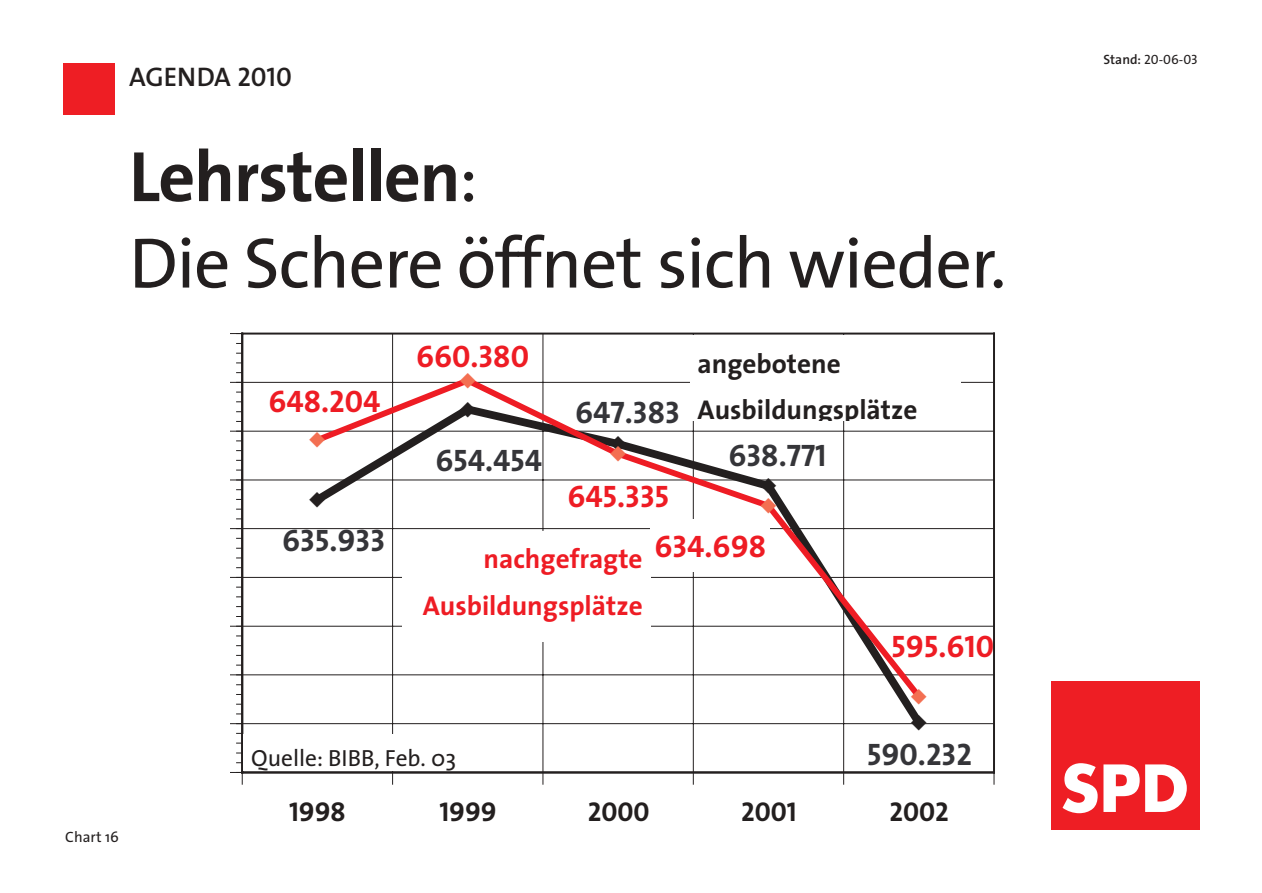
<style>
.page{position:relative;width:1262px;height:893px;background:#fff}
.page>*{position:absolute;margin:0;border:0;box-sizing:border-box;transform-origin:0 0}
.t1{font:72px/86.4px "The Sans";letter-spacing:-.02em;color:#231f1f}
.t2{font:700 63px "Futura";color:#fff}
.t3{font:31.2px "The Sans Bold Caps";color:#353539}
.t4{font:31.2px/49.8px "The Sans Bold Caps";color:#ee1c24}
.t5{font:700 27.3px/46.3px "The Sans";color:#ee1c24;text-align:right}
.t6{font:700 27.3px/46.3px "The Sans";color:#231f1f}
.t7{font:27.3px "The Sans Bold Caps";color:#231f1f}
.t8{font:27px "The Sans Semi Bold Caps";color:#231f1f}
.t9{font:23.4px "The Sans";color:#231f1f}
.t10{font:15px "The Sans";color:#231f1f}
.t11{font:13.5px "The Sans Caps";color:#231f1f}
.s1{font-weight:700}
.s2{font-family:"The Sans";font-weight:600}
</style>
<div class="page">
<div style="left:64px;top:64px;width:51px;height:51px;background:#ee1e24"></div>
<div style="left:1050px;top:680px;width:149px;height:149px;background:#ee1e24"></div>
<hr style="left:241px;top:332px;width:754px;height:2px;background:#231f1f">
<hr style="left:993px;top:332px;width:2px;height:441px;background:#231f1f">
<hr style="left:242px;top:723px;width:752px;height:1px;background:#231f1f">
<hr style="left:242px;top:674px;width:752px;height:1px;background:#231f1f">
<hr style="left:242px;top:625px;width:752px;height:1px;background:#231f1f">
<hr style="left:242px;top:577px;width:752px;height:1px;background:#231f1f">
<hr style="left:242px;top:528px;width:752px;height:1px;background:#231f1f">
<hr style="left:242px;top:479px;width:752px;height:1px;background:#231f1f">
<hr style="left:242px;top:430px;width:752px;height:1px;background:#231f1f">
<hr style="left:242px;top:382px;width:752px;height:1px;background:#231f1f">
<hr style="left:392px;top:333px;width:1px;height:440px;background:#231f1f">
<hr style="left:542px;top:333px;width:1px;height:440px;background:#231f1f">
<hr style="left:693px;top:333px;width:1px;height:440px;background:#231f1f">
<hr style="left:843px;top:333px;width:1px;height:440px;background:#231f1f">
<svg style="left:230px;top:625px;width:11px;height:2px"></svg>
<svg style="left:230px;top:430px;width:11px;height:2px"></svg>
<svg style="left:230px;top:771px;width:13px;height:13px"></svg>
<hr style="left:241px;top:332px;width:2px;height:441px;background:#231f1f">
<hr style="left:241px;top:771px;width:754px;height:2px;background:#231f1f">
<svg style="left:307px;top:430px;width:622px;height:303px"></svg>
<svg style="left:310px;top:374px;width:617px;height:330px"></svg>
<div style="left:650px;top:519px;width:119px;height:53px;background:#fff"></div>
<div style="left:690px;top:336px;width:270px;height:85px;background:#fff"></div>
<div style="left:401px;top:531px;width:249px;height:111px;background:#fff"></div>
<svg style="left:310px;top:492px;width:15px;height:15px"></svg>
<svg style="left:460px;top:402px;width:15px;height:15px"></svg>
<svg style="left:911px;top:715px;width:15px;height:15px"></svg>
<svg style="left:310px;top:432px;width:15px;height:15px"></svg>
<svg style="left:460px;top:374px;width:15px;height:14px"></svg>
<svg style="left:610px;top:436px;width:16px;height:25px"></svg>
<svg style="left:760px;top:478px;width:16px;height:35px"></svg>
<svg style="left:911px;top:688px;width:15px;height:16px"></svg>
<p class="t8" style="left:129px;top:60px;width:164px">AGENDA 2010</p>
<p class="t1" style="left:129px;top:141px;width:878px"><span class="s1">Lehrstellen</span>:<br>Die Schere öffnet sich wieder.</p>
<p class="t4" style="left:268px;top:376px;width:113px">648.204</p>
<p class="t3" style="left:282px;top:522px;width:105px">635.933</p>
<p class="t4" style="left:416px;top:331px;width:115px">660.380</p>
<p class="t3" style="left:435px;top:442px;width:108px">654.454</p>
<p class="t3" style="left:575px;top:394px;width:106px">647.383</p>
<p class="t6" style="left:697px;top:343px;width:221px">angebotene<br>Ausbildungsplätze</p>
<p class="t3" style="left:728px;top:437px;width:100px">638.771</p>
<p class="t4" style="left:654px;top:471px;width:113px;text-indent:-87px">645.335<br>634.698</p>
<p class="t5" style="left:423px;top:538px;width:221px">nachgefragte<br>Ausbildungsplätze</p>
<p class="t4" style="left:891px;top:621px;width:104px">595.610</p>
<p class="t10" style="left:65px;top:831px;width:55px">Chart 16</p>
<p class="t9" style="left:251px;top:749px;width:206px">Quelle: BIBB, Feb. 03</p>
<p class="t3" style="left:867px;top:735px;width:106px">590.232</p>
<p class="t7" style="left:289px;top:795px;width:58px">1998</p>
<p class="t7" style="left:439px;top:795px;width:59px">1999</p>
<p class="t7" style="left:588px;top:795px;width:63px">2000</p>
<p class="t7" style="left:741px;top:795px;width:57px">2001</p>
<p class="t7" style="left:889px;top:795px;width:61px">2002</p>
<p class="t11" style="left:1103px;top:51px;width:96px"><span class="s2">Stand:</span> 20-06-03</p>
<p class="t2" style="left:1060px;top:759px;width:129px">SPD</p>
</div>
